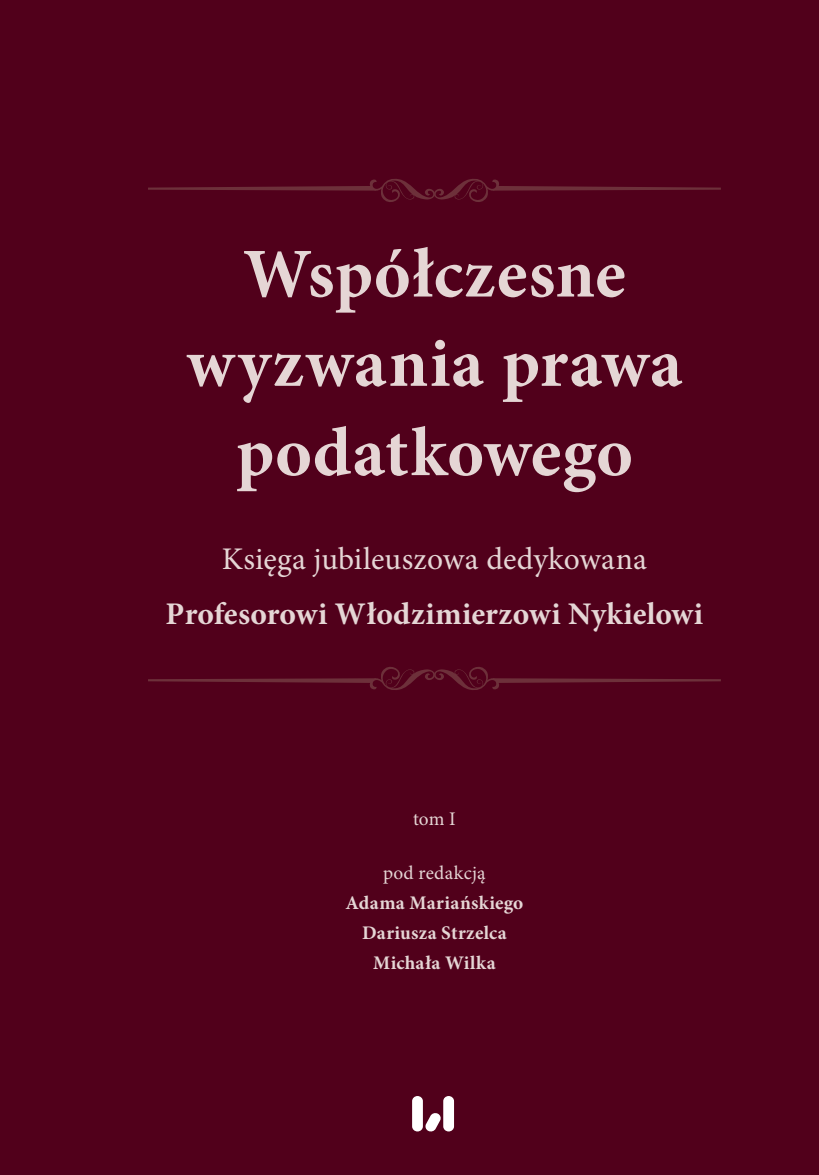
<style>
.page{position:relative;width:819px;height:1175px;background:#fff}
.page>*{position:absolute;margin:0;border:0;box-sizing:border-box;transform-origin:0 0}
.t1{font:700 70px/89.2px "Minion Pro";letter-spacing:.01em;color:#e5d6d5;text-align:center}
.t2{font:700 31.5px "Minion Pro";letter-spacing:.005em;color:#e5d6d5}
.t3{font:31.5px "Minion Pro";color:#e5d6d5}
.t4{font:700 19.25px "Minion Pro";letter-spacing:.015em;color:#e5d6d5}
.t5{font:19.25px "Minion Pro";letter-spacing:.015em;color:#e5d6d5}
</style>
<div class="page">
<div style="left:0;top:0;width:818px;height:1174px;background:#51001b"></div>
<svg style="left:412px;top:1096px;width:42px;height:36px"></svg>
<svg style="left:148px;top:179px;width:572px;height:23px"></svg>
<svg style="left:148px;top:667px;width:572px;height:23px"></svg>
<p class="t1" style="left:186px;top:229px;width:497px">Współczesne wyzwania prawa podatkowego</p>
<p class="t3" style="left:222px;top:537px;width:427px">Księga jubileuszowa dedykowana</p>
<p class="t2" style="left:165px;top:592px;width:539px">Profesorowi Włodzimierzowi Nykielowi</p>
<p class="t5" style="left:413px;top:805px;width:44px">tom I</p>
<p class="t5" style="left:383px;top:860px;width:104px">pod redakcją</p>
<p class="t4" style="left:345px;top:889px;width:179px">Adama Mariańskiego</p>
<p class="t4" style="left:362px;top:919px;width:146px">Dariusza Strzelca</p>
<p class="t4" style="left:373px;top:948px;width:124px">Michała Wilka</p>
</div>
